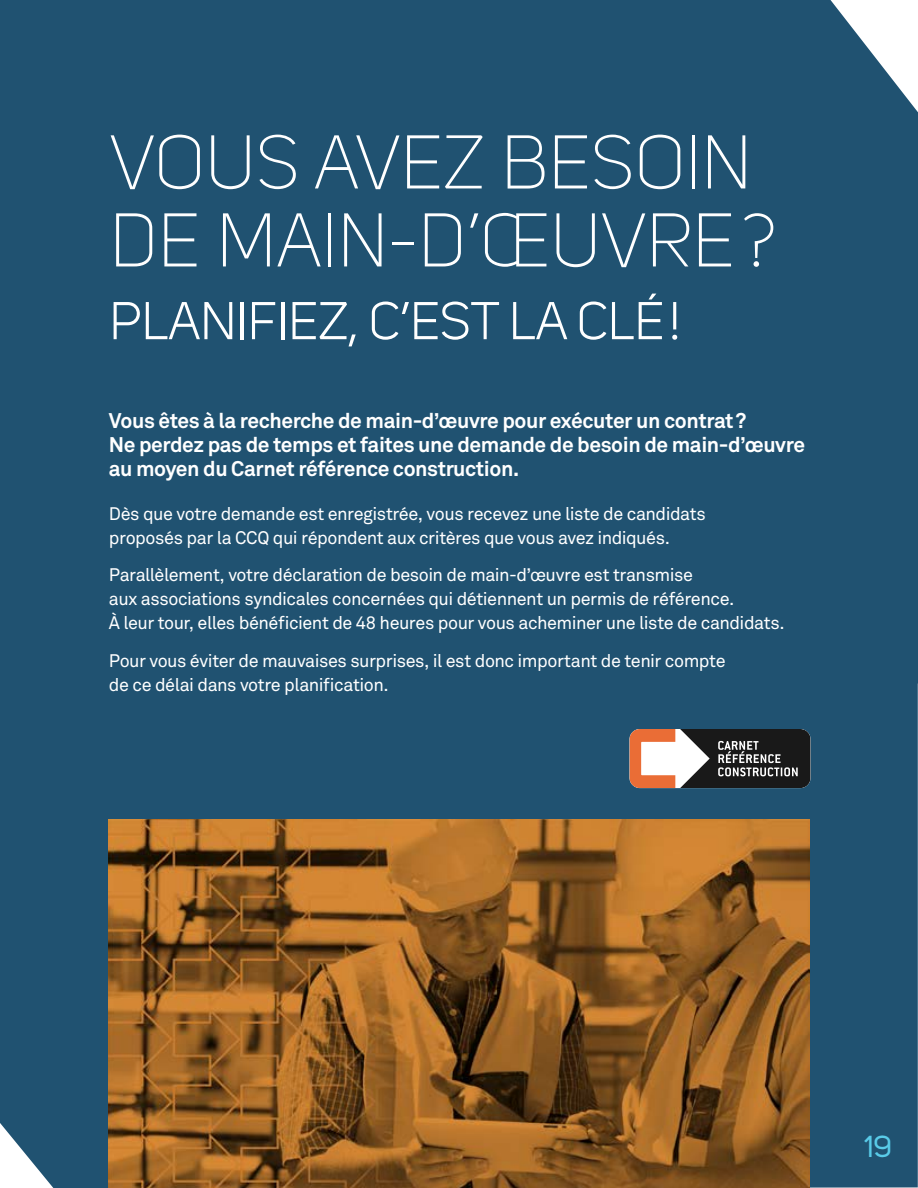
<style>
.page{position:relative;width:918px;height:1188px;background:#205271}
.page>*{position:absolute;margin:0;border:0;box-sizing:border-box;transform-origin:0 0}
.Titre_-_1e_niveau{font:300 75px/78px "Uni Sans";color:#fff}
.Titre_-_2e_niveau{font:52.5px "Uni Sans";color:#fff}
.t1{font:30px "Uni Sans";color:#59cbe8}
.Sous-titre_texte_cou{font:700 21px/24px "Akkurat Pro";letter-spacing:-.02em;color:#fff}
.Texte_courant_-_blan{font:18px/24px "Akkurat Pro";letter-spacing:-.025em;color:#fff}
</style>
<div class="page">
<img style="left:108px;top:820px;width:702px;height:368px">
<svg style="left:629px;top:729px;width:182px;height:59px"></svg>
<p class="Titre_-_1e_niveau" style="left:110px;top:124px;width:668px">VOUS AVEZ BESOIN<br>DE MAIN-D’ŒUVRE?</p>
<p class="Titre_-_2e_niveau" style="left:109px;top:291px;width:572px">PLANIFIEZ, C’EST LA CLÉ!</p>
<p class="Sous-titre_texte_cou" style="left:109px;top:408px;width:698px">Vous êtes à la recherche de main-d’œuvre pour exécuter un contrat?<br>Ne perdez pas de temps et faites une demande de besoin de main-d’œuvre au moyen du Carnet référence construction.</p>
<p class="Texte_courant_-_blan" style="left:109px;top:502px;width:599px">Dès que votre demande est enregistrée, vous recevez une liste de candidats proposés par la CCQ qui répondent aux critères que vous avez indiqués.</p>
<p class="Texte_courant_-_blan" style="left:109px;top:563px;width:677px">Parallèlement, votre déclaration de besoin de main-d’œuvre est transmise<br>aux associations syndicales concernées qui détiennent un permis de référence.<br>À leur tour, elles bénéficient de 48 heures pour vous acheminer une liste de candidats.</p>
<p class="Texte_courant_-_blan" style="left:109px;top:649px;width:618px">Pour vous éviter de mauvaises surprises, il est donc important de tenir compte de ce délai dans votre planification.</p>
<h3 class="t1" style="left:864px;top:1129px;width:30px">19</h3>
</div>
